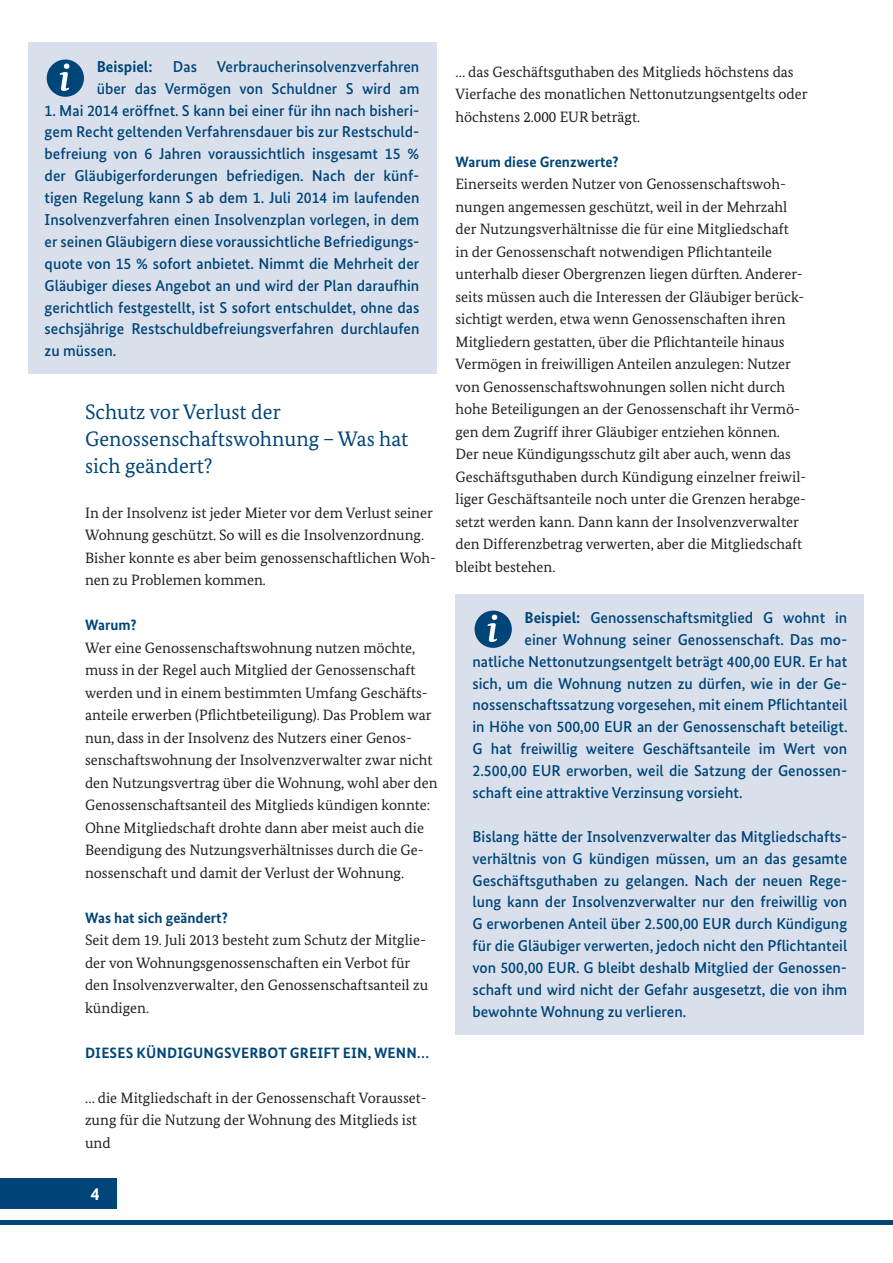
<style>
.page{position:relative;width:893px;height:1263px;background:#fff}
.page>*{position:absolute;margin:0;border:0;box-sizing:border-box;transform-origin:0 0}
.t1{font:21px/27px "Bundes Serif";color:#004578}
.t2{font:700 18px "Bundes Sans";color:#fff}
.t3{font:500 15.75px/21.9px "Bundes Sans";color:#004578;text-align:justify}
.t4{font:700 15.75px "Bundes Sans";color:#004578}
.t5{font:15px/22.5px "Bundes Serif";color:#231f20}
.t6{font:700 15px "Bundes Sans";color:#004578}
.s1{font-weight:700}
</style>
<div class="page">
<div style="left:455px;top:594px;width:409px;height:440px;background:#d9e0ec"></div>
<div style="left:475px;top:611px;width:37px;height:37px;background:#004578;border-radius:50%"></div>
<svg style="left:488px;top:615px;width:9px;height:27px"></svg>
<div style="left:28px;top:43px;width:408px;height:331px;background:#d9e0ec"></div>
<div style="left:47px;top:60px;width:37px;height:37px;background:#004578;border-radius:50%"></div>
<svg style="left:60px;top:64px;width:9px;height:27px"></svg>
<div style="left:0;top:1220px;width:893px;height:5px;background:#004578"></div>
<div style="left:0;top:1178px;width:117px;height:31px;background:#004578"></div>
<p class="t3" style="left:97px;top:55px;width:324px;text-align:right">Verbraucherinsolvenzverfahren<br>über das Vermögen von Schuldner S wird am</p>
<p class="t3" style="left:45px;top:99px;width:376px">1. Mai 2014 eröffnet. S kann bei einer für ihn nach bisheri&shy;gem Recht geltenden Verfahrensdauer bis zur Restschuld&shy;befreiung von 6 Jahren voraussichtlich insgesamt 15 % der Gläubigerforderungen befriedigen. Nach der künf&shy;tigen Regelung kann S ab dem 1. Juli 2014 im laufenden Insolvenzverfahren einen Insolvenzplan vorlegen, in dem er seinen Gläubigern diese voraussichtliche Befriedigungs&shy;quote von 15 % sofort anbietet. Nimmt die Mehrheit der Gläubiger dieses Angebot an und wird der Plan daraufhin gerichtlich festgestellt, ist S sofort entschuldet, ohne das sechsjährige Restschuldbefreiungsverfahren durchlaufen zu müssen.</p>
<p class="t4" style="left:97px;top:57px;width:57px">Beispiel:</p>
<p class="t3" style="left:173px;top:55px;width:26px">Das</p>
<h1 class="t1" style="left:85px;top:398px;width:325px">Schutz vor Verlust der<br>Genossenschaftswohnung – Was hat sich geändert?</h1>
<p class="t5" style="left:85px;top:501px;width:352px">In der Insolvenz ist jeder Mieter vor dem Verlust seiner Wohnung geschützt. So will es die Insolvenzordnung.<br>Bisher konnte es aber beim genossenschaftlichen Woh&shy;nen zu Problemen kommen.</p>
<p class="t6" style="left:85px;top:616px;width:53px">Warum?</p>
<p class="t5" style="left:85px;top:636px;width:354px">Wer eine Genossenschaftswohnung nutzen möchte, muss in der Regel auch Mitglied der Genossenschaft werden und in einem bestimmten Umfang Geschäfts&shy;anteile erwerben (Pflichtbeteiligung). Das Problem war nun, dass in der Insolvenz des Nutzers einer Genos&shy;senschaftswohnung der Insolvenzverwalter zwar nicht den Nutzungsvertrag über die Wohnung, wohl aber den Genossenschaftsanteil des Mitglieds kündigen konnte:<br>Ohne Mitgliedschaft drohte dann aber meist auch die Beendigung des Nutzungsverhältnisses durch die Ge&shy;nossenschaft und damit der Verlust der Wohnung.</p>
<p class="t6" style="left:85px;top:909px;width:144px">Was hat sich geändert?</p>
<p class="t5" style="left:85px;top:929px;width:345px">Seit dem 19. Juli 2013 besteht zum Schutz der Mitglie&shy;der von Wohnungsgenossenschaften ein Verbot für den Insolvenzverwalter, den Genossenschaftsanteil zu kündigen.</p>
<p class="t6" style="left:85px;top:1044px;width:19px">Dieses</p>
<p class="t6" style="left:137px;top:1044px;width:97px">Kündigungsverb</p>
<p class="t6" style="left:268px;top:1044px;width:163px">ot greift ein, wenn…</p>
<p class="t5" style="left:85px;top:1086px;width:343px">… die Mitgliedschaft in der Genossenschaft Vorausset&shy;zung für die Nutzung der Wohnung des Mitglieds ist und</p>
<p class="t2" style="left:91px;top:1183px;width:10px">4</p>
<p class="t5" style="left:455px;top:60px;width:354px">… das Geschäftsguthaben des Mitglieds höchstens das<br>Vierfache des monatlichen Nettonutzungsentgelts oder höchstens 2.000 EUR beträgt.</p>
<p class="t6" style="left:455px;top:152px;width:165px">Warum diese Grenzwerte?</p>
<p class="t5" style="left:455px;top:173px;width:352px">Einerseits werden Nutzer von Genossenschaftswoh&shy;nungen angemessen geschützt, weil in der Mehrzahl der Nutzungsverhältnisse die für eine Mitgliedschaft<br>in der Genossenschaft notwendigen Pflichtanteile unterhalb dieser Obergrenzen liegen dürften. Anderer&shy;seits müssen auch die Interessen der Gläubiger berück&shy;sichtigt werden, etwa wenn Genossenschaften ihren Mitgliedern gestatten, über die Pflichtanteile hinaus Vermögen in freiwilligen Anteilen anzulegen: Nutzer von Genossenschaftswohnungen sollen nicht durch hohe Beteiligungen an der Genossenschaft ihr Vermö&shy;gen dem Zugriff ihrer Gläubiger entziehen können.<br>Der neue Kündigungsschutz gilt aber auch, wenn das Geschäftsguthaben durch Kündigung einzelner freiwil&shy;liger Geschäftsanteile noch unter die Grenzen herabge&shy;setzt werden kann. Dann kann der Insolvenzverwalter den Differenzbetrag verwerten, aber die Mitgliedschaft bleibt bestehen.</p>
<p class="t3" style="left:525px;top:606px;width:324px"><span class="s1">Beispiel:</span> Genossenschaftsmitglied G wohnt in</p>
<p class="t3" style="left:525px;top:628px;width:324px">einer Wohnung seiner Genossenschaft. Das mo-</p>
<p class="t3" style="left:472px;top:650px;width:376px">natliche Nettonutzungsentgelt beträgt 400,00 EUR. Er hat</p>
<p class="t3" style="left:472px;top:672px;width:376px">sich, um die Wohnung nutzen zu dürfen, wie in der Ge-</p>
<p class="t3" style="left:472px;top:694px;width:376px">nossenschaftssatzung vorgesehen, mit einem Pflichtanteil</p>
<p class="t3" style="left:472px;top:716px;width:377px">in Höhe von 500,00 EUR an der Genossenschaft beteiligt.</p>
<p class="t3" style="left:472px;top:738px;width:376px">G hat freiwillig weitere Geschäftsanteile im Wert von</p>
<p class="t3" style="left:472px;top:759px;width:376px">2.500,00 EUR erworben, weil die Satzung der Genossen-</p>
<p class="t3" style="left:472px;top:781px;width:272px">schaft eine attraktive Verzinsung vorsieht.</p>
<p class="t3" style="left:472px;top:825px;width:376px">Bislang hätte der Insolvenzverwalter das Mitgliedschafts&shy;verhältnis von G kündigen müssen, um an das gesamte Geschäftsguthaben zu gelangen. Nach der neuen Rege&shy;lung kann der Insolvenzverwalter nur den freiwillig von G erworbenen Anteil über 2.500,00 EUR durch Kündigung für die Gläubiger verwerten, jedoch nicht den Pflichtanteil von 500,00 EUR. G bleibt deshalb Mitglied der Genossen&shy;schaft und wird nicht der Gefahr ausgesetzt, die von ihm bewohnte Wohnung zu verlieren.</p>
</div>
